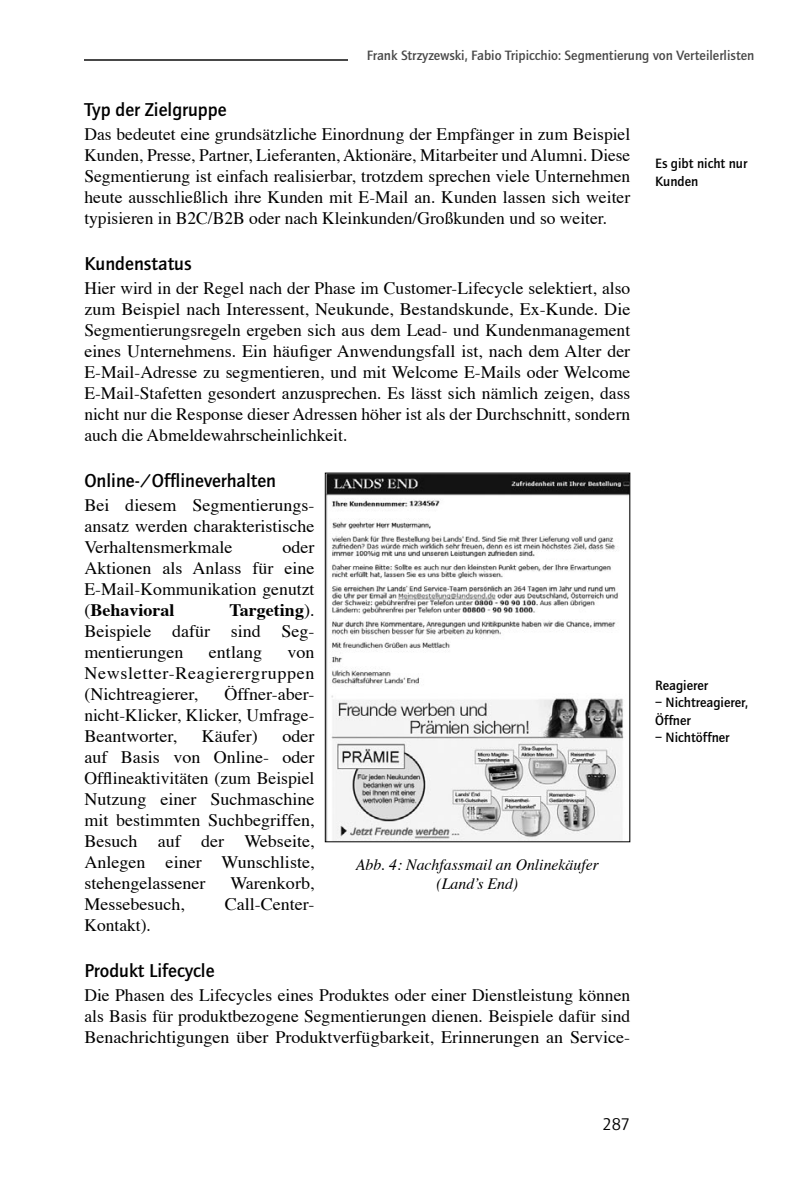
<style>
.page{position:relative;width:804px;height:1181px;background:#fff}
.page>*{position:absolute;margin:0;border:0;box-sizing:border-box;transform-origin:0 0}
.H2_Absatz{font:500 19.25px "Quay Sans";color:#000}
.BROTTEXT{font:17.5px/21px "Times";color:#000;text-align:justify}
.t1{font:17.5px "Quay Sans";color:#000}
.LEGENDE{font:italic 15.75px/18.9px "Times";color:#000;text-align:center}
.t2{font:500 14px "Quay Sans EF";color:#484848}
.MARGINALIE{font:500 14px/17.5px "Quay Sans EF";color:#000}
.s1{font-weight:700}
</style>
<div class="page">
<hr style="left:84px;top:59px;width:263px;height:1px;background:#484848">
<img style="left:327px;top:475px;width:301px;height:365px">
<div style="left:325px;top:473px;width:305px;height:369px;border:1px solid #000"></div>
<p class="t2" style="left:367px;top:48px;width:389px">Frank Strzyzewski, Fabio Tripicchio: Segmentierung von Verteilerlisten</p>
<p class="H2_Absatz" style="left:84px;top:98px;width:144px">Typ der Zielgruppe</p>
<p class="BROTTEXT" style="left:84px;top:122px;width:547px">Das bedeutet eine grundsätzliche Einordnung der Empfänger in zum Beispiel Kunden, Presse, Partner, Lieferanten, Aktionäre, Mitarbeiter und Alumni. Diese Segmentierung ist einfach realisierbar, trotzdem sprechen viele Unternehmen heute ausschließlich ihre Kunden mit E-Mail an. Kunden lassen sich weiter typisieren in B2C/B2B oder nach Kleinkunden/Großkunden und so weiter.</p>
<p class="H2_Absatz" style="left:84px;top:252px;width:109px">Kundenstatus</p>
<p class="BROTTEXT" style="left:84px;top:276px;width:547px">Hier wird in der Regel nach der Phase im Customer-Lifecycle selektiert, also zum Beispiel nach Interessent, Neukunde, Bestandskunde, Ex-Kunde. Die Segmentierungsregeln ergeben sich aus dem Lead- und Kundenmanagement eines Unternehmens. Ein häufiger Anwendungsfall ist, nach dem Alter der E-Mail-Adresse zu segmentieren, und mit Welcome E-Mails oder Welcome E-Mail-Stafetten gesondert anzusprechen. Es lässt sich nämlich zeigen, dass nicht nur die Response dieser Adressen höher ist als der Durchschnitt, sondern auch die Abmeldewahrscheinlichkeit.</p>
<p class="H2_Absatz" style="left:84px;top:469px;width:193px">Online-/Offlineverhalten</p>
<p class="BROTTEXT" style="left:84px;top:493px;width:232px">Bei diesem Segmentierungs&shy;ansatz werden charakteristische Verhaltensmerkmale</p>
<p class="BROTTEXT" style="left:84px;top:535px;width:232px;text-indent:198px">oder Aktionen als Anlass für eine E-Mail-Kommunikation genutzt (<span class="s1">Behavioral</span></p>
<p class="BROTTEXT" style="left:84px;top:598px;width:232px;text-indent:145px"><span class="s1">Targeting</span>).<br>Beispiele dafür sind Seg&shy;mentierungen</p>
<p class="BROTTEXT" style="left:209px;top:640px;width:55px">entlang</p>
<p class="BROTTEXT" style="left:84px;top:640px;width:232px;text-indent:203px">von Newsletter-Reagierergruppen (Nichtreagierer,</p>
<p class="BROTTEXT" style="left:84px;top:682px;width:232px;text-indent:140px">Öffner-aber&shy;nicht-Klicker, Klicker, Umfrage-Beantworter,</p>
<p class="BROTTEXT" style="left:84px;top:724px;width:232px;text-indent:198px">oder auf Basis von Online- oder Offlineaktivitäten (zum Beispiel Nutzung einer Suchmaschine mit bestimmten Suchbegriffen, Besuch auf der Webseite, Anlegen einer Wunschliste, stehengelassener</p>
<p class="BROTTEXT" style="left:202px;top:724px;width:58px">Käufer)</p>
<p class="LEGENDE" style="left:356px;top:854px;width:244px">Abb. 4: Nachfassmail an Onlinekäufer (Land’s End)</p>
<p class="BROTTEXT" style="left:230px;top:871px;width:86px">Warenkorb,</p>
<p class="BROTTEXT" style="left:84px;top:892px;width:102px">Messebesuch,</p>
<p class="BROTTEXT" style="left:225px;top:892px;width:91px">Call-Center-</p>
<p class="BROTTEXT" style="left:84px;top:913px;width:68px">Kontakt).</p>
<p class="H2_Absatz" style="left:84px;top:959px;width:132px">Produkt Lifecycle</p>
<p class="BROTTEXT" style="left:84px;top:983px;width:547px">Die Phasen des Lifecycles eines Produktes oder einer Dienstleistung können als Basis für produktbezogene Segmentierungen dienen. Beispiele dafür sind Benachrichtigungen über Produktverfügbarkeit, Erinnerungen an Service-</p>
<p class="MARGINALIE" style="left:655px;top:155px;width:94px">Es gibt nicht nur<br>Kunden</p>
<p class="MARGINALIE" style="left:655px;top:676px;width:54px">Reagierer</p>
<p class="MARGINALIE" style="left:655px;top:694px;width:94px">– Nichtreagierer,<br>Öffner</p>
<p class="MARGINALIE" style="left:655px;top:729px;width:76px">– Nichtöffner</p>
<p class="t1" style="left:602px;top:1114px;width:29px">287</p>
</div>
